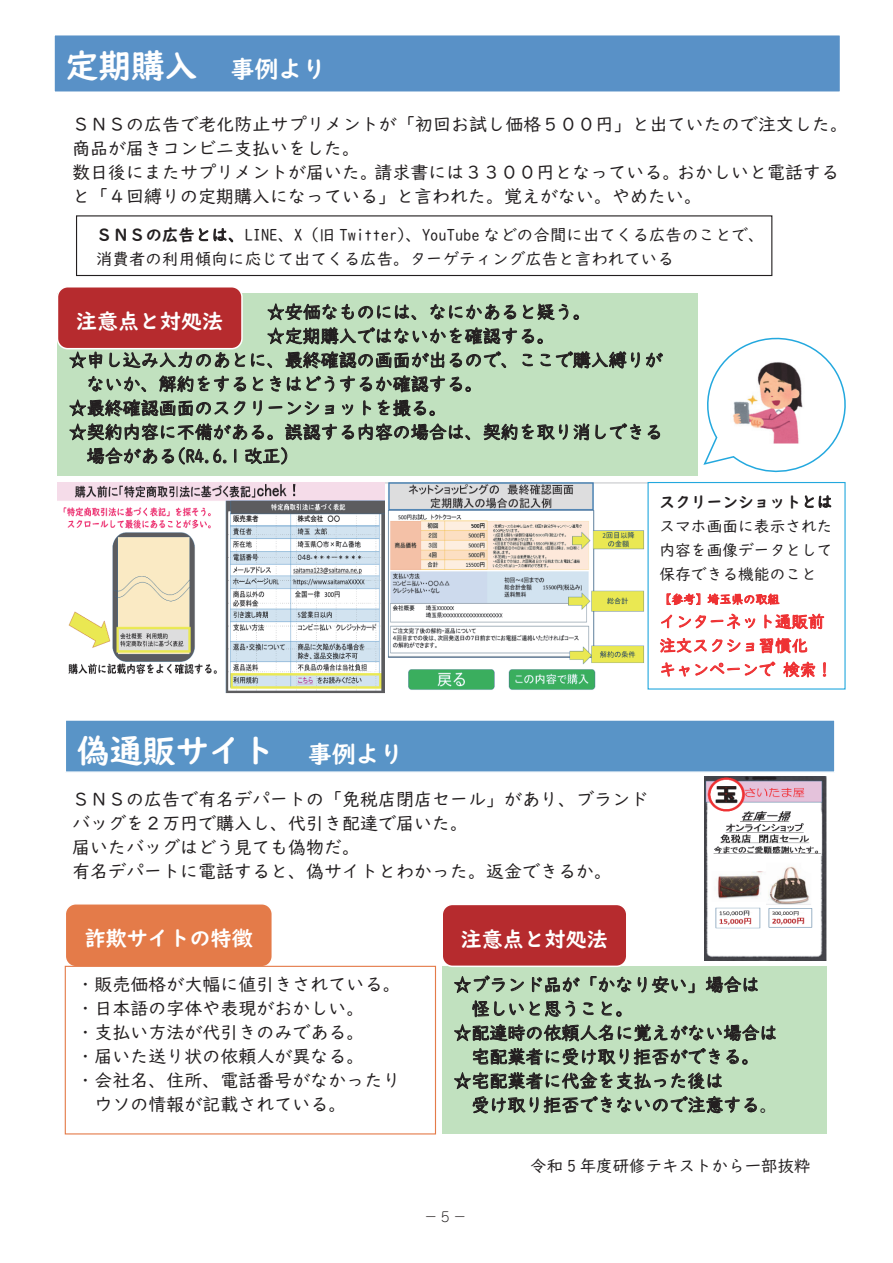
<style>
.page{position:relative;width:893px;height:1263px;background:#fff}
.page>*{position:absolute;margin:0;border:0;box-sizing:border-box;transform-origin:0 0}
.t1{font:33px "UD Digi Kyokasho N B";color:#fff}
.t2{font:21px "UD Digi Kyokasho N B";color:#fff}
.t3{font:18px/24px "UD Digi Kyokasho N R";color:#231f20}
.t4{font:16.5px/24px "UD Digi Kyokasho N R";color:#231f20}
.t5{font:16.5px/24px "UD Digi Kyokasho N R";color:#ee3133}
.t6{font:15.75px/24px "UD Digi Kyokasho N R";color:#231f20;text-align:justify}
.t7{font:15.75px "UD Digi Kyokasho N B";color:#231f20}
.t8{font:300 13.5px "P Jun 101 Pro N";color:#231f20}
.t9{font:12px "UD Digi Kyokasho N R";color:#ee3133}
.s1{font-size:24px}
.s2{font-family:"UD Digi Kyokasho N B"}
.s3{font-family:"UD Digi Kyokasho N R"}
</style>
<div class="page">
<div style="left:54px;top:35px;width:786px;height:57px;background:#5991c7"></div>
<div style="left:53px;top:34px;width:788px;height:59px;border:2px solid #fff"></div>
<div style="left:65px;top:720px;width:770px;height:52px;background:#5994c7"></div>
<div style="left:65px;top:719px;width:771px;height:54px;border:2px solid #fff"></div>
<img style="left:705px;top:776px;width:121px;height:184px">
<div style="left:65px;top:904px;width:207px;height:63px;background:#e47b49;border-radius:10px"></div>
<div style="left:65px;top:903px;width:208px;height:64px;border:2px solid #fff;border-radius:10px"></div>
<img style="left:58px;top:482px;width:328px;height:212px">
<img style="left:386px;top:482px;width:262px;height:208px">
<svg style="left:703px;top:337px;width:143px;height:136px"></svg>
<div style="left:442px;top:966px;width:384px;height:168px;background:#c1e1bf"></div>
<div style="left:65px;top:966px;width:371px;height:168px;border:1px solid #e47b49"></div>
<div style="left:57px;top:293px;width:641px;height:183px;background:#c1e1bf"></div>
<div style="left:57px;top:287px;width:185px;height:62px;background:#b62b2e;border-radius:10px"></div>
<div style="left:57px;top:286px;width:186px;height:63px;border:2px solid #fff;border-radius:10px"></div>
<div style="left:442px;top:904px;width:185px;height:62px;background:#b62b2e;border-radius:10px"></div>
<div style="left:441px;top:904px;width:186px;height:63px;border:2px solid #fff;border-radius:10px"></div>
<div style="left:76px;top:215px;width:696px;height:61px;border:1px solid #231f20"></div>
<h1 class="t1" style="left:66px;top:46px;width:263px">定期購入 <span class="s1">事例より</span></h1>
<p class="t3" style="left:72px;top:113px;width:778px">ＳＮＳの広告で老化防止サプリメントが「初回お試し価格５００円」と出ていたので注文した。商品が届きコンビニ支払いをした。<br>数日後にまたサプリメントが届いた。請求書には３３００円となっている。おかしいと電話すると「４回縛りの定期購入になっている」と言われた。覚えがない。やめたい。</p>
<p class="t4" style="left:96px;top:223px;width:670px"><span class="s2">ＳＮＳの広告</span>とは、LINE、X（旧 Twitter)、YouTube などの合間に出てくる広告のことで、消費者の利用傾向に応じて出てくる広告。ターゲティング広告と言われている</p>
<p class="t3" style="left:267px;top:300px;width:325px">☆安価なものには、なにかあると疑う。</p>
<p class="t3" style="left:267px;top:324px;width:289px">☆定期購入ではないかを確認する。</p>
<p class="t3" style="left:69px;top:348px;width:595px">☆申し込み入力のあとに、最終確認の画面が出るので、ここで購入縛りが</p>
<p class="t3" style="left:87px;top:372px;width:397px">ないか、解約をするときはどうするか確認する。</p>
<p class="t3" style="left:69px;top:396px;width:379px">☆最終確認画面のスクリーンショットを撮る。</p>
<p class="t3" style="left:69px;top:420px;width:595px">☆契約内容に不備がある。誤認する内容の場合は、契約を取り消しできる</p>
<p class="t3" style="left:87px;top:444px;width:204px">場合がある(R4.6.1 改正)</p>
<p class="t2" style="left:76px;top:309px;width:148px">注意点と対処法</p>
<p class="t7" style="left:659px;top:492px;width:175px">スクリーンショット<span class="s3">とは</span></p>
<p class="t6" style="left:659px;top:514px;width:175px">スマホ画面に表示された内容を画像データとして保存できる機能のこと</p>
<p class="t9" style="left:659px;top:592px;width:122px">【参考】埼玉県の取組</p>
<p class="t5" style="left:659px;top:610px;width:175px">インターネット通販前注文スクショ習慣化<br>キャンペーンで 検索！</p>
<h1 class="t1" style="left:77px;top:731px;width:328px">偽通販サイト <span class="s1">事例より</span></h1>
<p class="t3" style="left:72px;top:788px;width:577px">ＳＮＳの広告で有名デパートの「免税店閉店セール」があり、ブランドバッグを２万円で購入し、代引き配達で届いた。<br>届いたバッグはどう見ても偽物だ。<br>有名デパートに電話すると、偽サイトとわかった。返金できるか。</p>
<p class="t2" style="left:85px;top:926px;width:169px">詐欺サイトの特徴</p>
<p class="t2" style="left:461px;top:926px;width:148px">注意点と対処法</p>
<p class="t3" style="left:77px;top:973px;width:325px">・販売価格が大幅に値引きされている。</p>
<p class="t3" style="left:77px;top:997px;width:289px">・日本語の字体や表現がおかしい。</p>
<p class="t3" style="left:77px;top:1021px;width:289px">・支払い方法が代引きのみである。</p>
<p class="t3" style="left:77px;top:1045px;width:289px">・届いた送り状の依頼人が異なる。</p>
<p class="t3" style="left:77px;top:1069px;width:325px">・会社名、住所、電話番号がなかったり</p>
<p class="t3" style="left:95px;top:1093px;width:253px">ウソの情報が記載されている。</p>
<p class="t3" style="left:453px;top:973px;width:307px">☆ブランド品が「かなり安い」場合は</p>
<p class="t3" style="left:471px;top:997px;width:163px">怪しいと思うこと。</p>
<p class="t3" style="left:453px;top:1021px;width:325px">☆配達時の依頼人名に覚えがない場合は</p>
<p class="t3" style="left:471px;top:1045px;width:289px">宅配業者に受け取り拒否ができる。</p>
<p class="t3" style="left:453px;top:1069px;width:271px">☆宅配業者に代金を支払った後は</p>
<p class="t3" style="left:471px;top:1093px;width:308px">受け取り拒否できないので注意する。</p>
<p class="t8" style="left:424px;top:1206px;width:44px">－5－</p>
<p class="t4" style="left:530px;top:1153px;width:282px">令和 5 年度研修テキストから一部抜粋</p>
</div>
